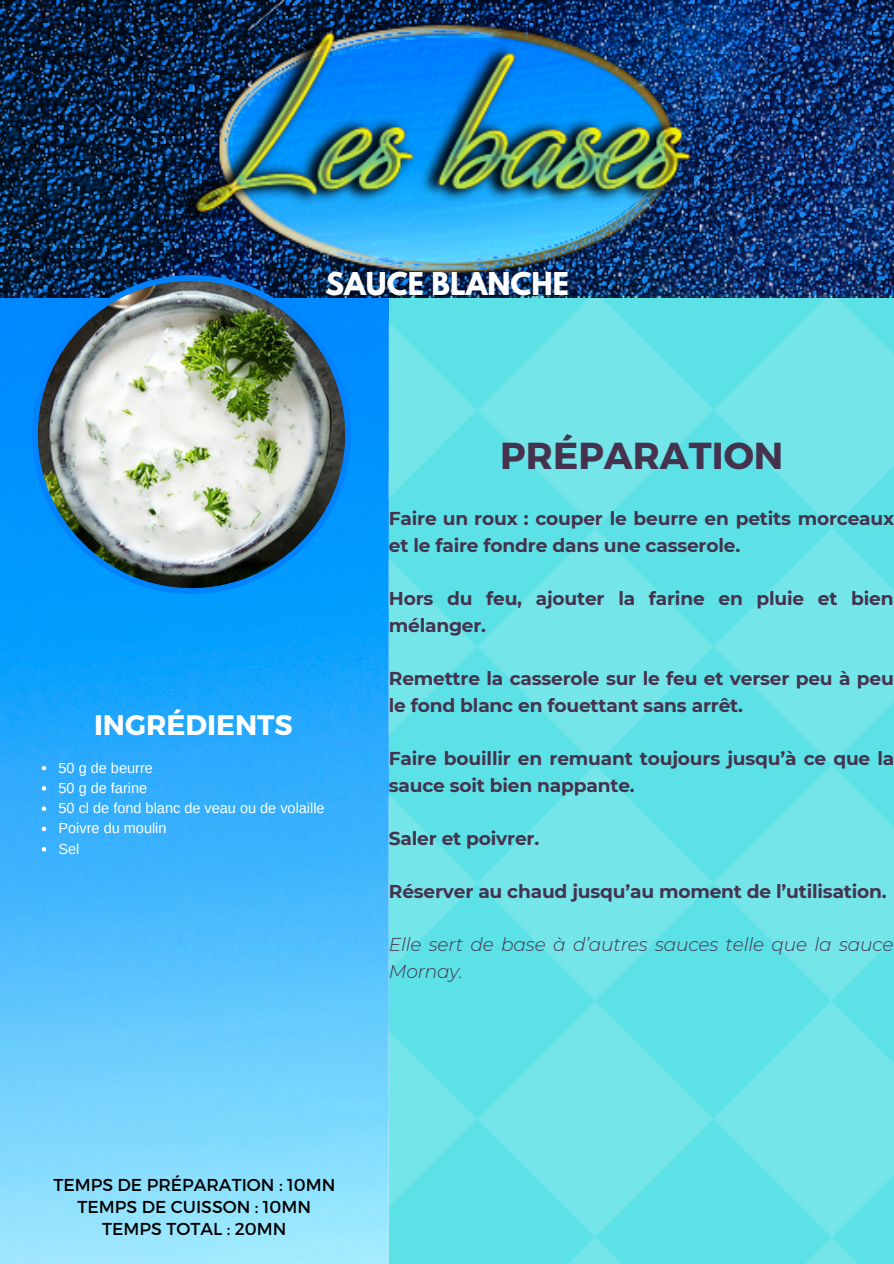
<style>
.page{position:relative;width:894px;height:1264px;background:#fff}
.page>*{position:absolute;margin:0;border:0;box-sizing:border-box;transform-origin:0 0}
.t1{font:700 37.5px "Montserrat";color:#45334e}
.t2{font:700 28.2px "Montserrat";color:#fff}
.t3{font:700 27.9px "League Spartan";color:#fff}
.t4{font:700 18.6px/27px "Montserrat";letter-spacing:-.01em;color:#45334e}
.t5{font:italic 300 18.6px/27px "Montserrat";letter-spacing:-.01em;color:#45334e}
.t6{font:17.25px/21.8px "Montserrat";color:#000;text-align:center}
.t7{font:14.55px/20.2px "Arimo";color:#fff}
</style>
<div class="page">
<img style="left:0;top:297px;width:389px;height:966px">
<img style="left:389px;top:297px;width:504px;height:966px">
<img style="left:0;top:0;width:893px;height:297px">
<img style="left:32px;top:275px;width:319px;height:319px">
<svg style="left:42px;top:765px;width:4px;height:5px"></svg>
<svg style="left:42px;top:786px;width:4px;height:4px"></svg>
<svg style="left:42px;top:806px;width:4px;height:5px"></svg>
<svg style="left:42px;top:826px;width:4px;height:5px"></svg>
<svg style="left:42px;top:847px;width:4px;height:4px"></svg>
<h3 class="t3" style="left:325px;top:270px;width:245px">SAUCE BLANCHE</h3>
<h2 class="t2" style="left:94px;top:706px;width:200px">INGRÉDIENTS</h2>
<p class="t7" style="left:58px;top:757px;width:267px">50 g de beurre<br>50 g de farine<br>50 cl de fond blanc de veau ou de volaille<br>Poivre du moulin<br>Sel</p>
<h1 class="t1" style="left:500px;top:431px;width:284px">PRÉPARATION</h1>
<p class="t4" style="left:389px;top:505px;width:506px">Faire un roux : couper le beurre en petits morceaux et le faire fondre dans une casserole.</p>
<p class="t4" style="left:389px;top:585px;width:506px">Hors du feu, ajouter la farine en pluie et bien mélanger.</p>
<p class="t4" style="left:389px;top:665px;width:506px">Remettre la casserole sur le feu et verser peu à peu le fond blanc en fouettant sans arrêt.</p>
<p class="t4" style="left:389px;top:745px;width:507px">Faire bouillir en remuant toujours jusqu’à ce que la sauce soit bien nappante.</p>
<p class="t4" style="left:389px;top:825px;width:152px">Saler et poivrer.</p>
<p class="t4" style="left:389px;top:878px;width:499px">Réserver au chaud jusqu’au moment de l’utilisation.</p>
<p class="t5" style="left:389px;top:930px;width:506px">Elle sert de base à d’autres sauces telle que la sauce<br>Mornay.</p>
<p class="t6" style="left:53px;top:1173px;width:283px">TEMPS DE PRÉPARATION : 10MN<br>TEMPS DE CUISSON : 10MN<br>TEMPS TOTAL : 20MN</p>
</div>
